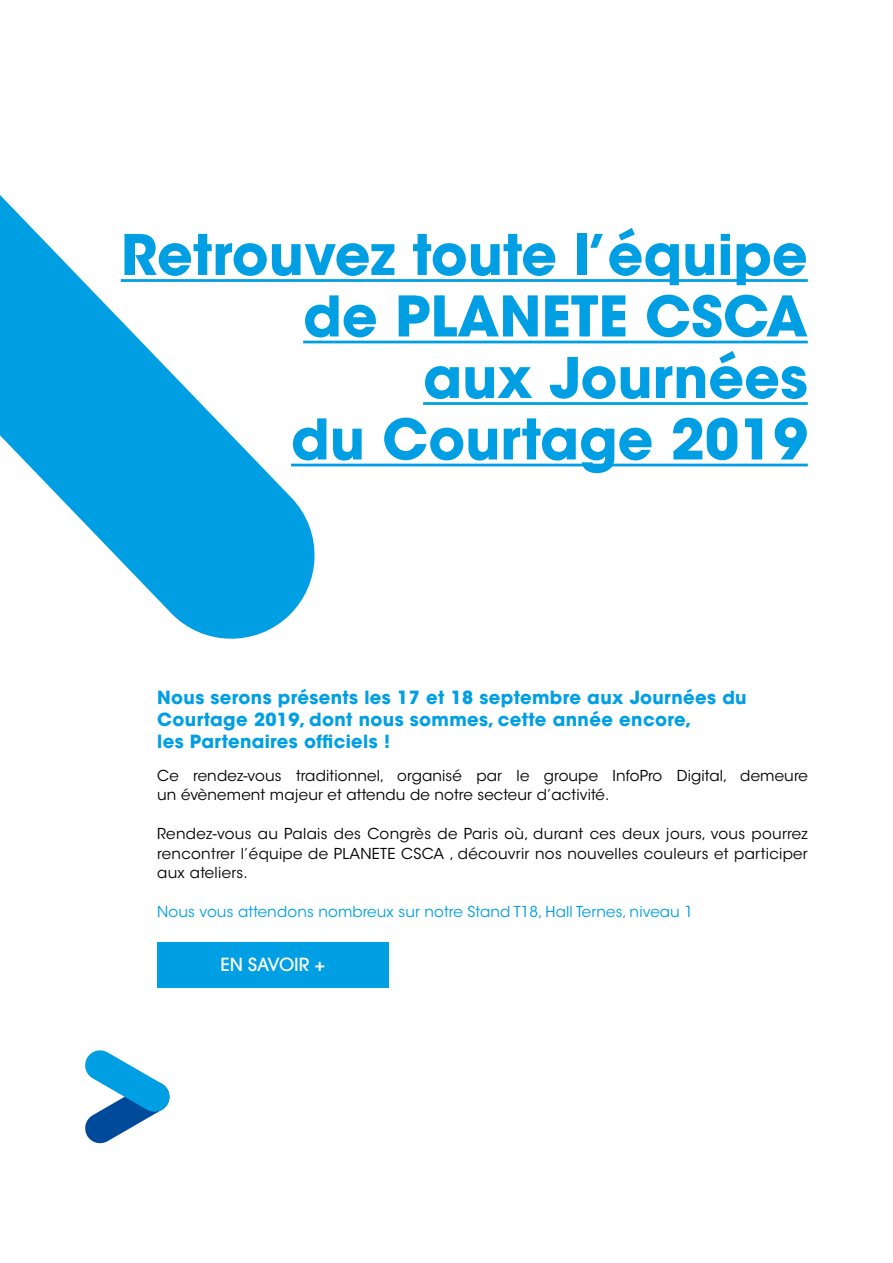
<style>
.page{position:relative;width:893px;height:1263px;background:#fff}
.page>*{position:absolute;margin:0;border:0;box-sizing:border-box;transform-origin:0 0}
.t1{font:700 55.5px/61.5px "ITC Avant Garde Std";color:#009fe3;text-align:right}
.t2{font:700 18px/21.6px "ITC Avant Garde Std";letter-spacing:.02em;color:#009fe3}
.t3{font:500 18px "Avant Garde";color:#fff}
.t4{font:15px/19.5px "ITC Avant Garde Std";letter-spacing:.01em;color:#000}
.t5{font:15px "ITC Avant Garde Std";letter-spacing:.01em;color:#009fe3}
</style>
<div class="page">
<hr style="left:121px;top:279px;width:687px;height:3px;background:#009fe3">
<hr style="left:303px;top:341px;width:505px;height:2px;background:#009fe3">
<hr style="left:423px;top:402px;width:385px;height:3px;background:#009fe3">
<hr style="left:291px;top:464px;width:517px;height:2px;background:#009fe3">
<svg style="left:85px;top:1050px;width:85px;height:94px"></svg>
<div style="left:157px;top:942px;width:232px;height:46px;background:#009fe3"></div>
<svg style="left:0;top:195px;width:323px;height:444px"></svg>
<h1 class="t1" style="left:121px;top:223px;width:688px">Retrouvez toute l’équipe de PLANETE CSCA<br>aux Journées<br>du Courtage 2019</h1>
<p class="t2" style="left:157px;top:687px;width:591px">Nous serons présents les 17 et 18 septembre aux Journées du<br>Courtage 2019, dont nous sommes, cette année encore,<br>les Partenaires officiels !</p>
<p class="t4" style="left:157px;top:766px;width:652px">Ce rendez-vous traditionnel, organisé par le groupe InfoPro Digital, demeure un évènement majeur et attendu de notre secteur d’activité.</p>
<p class="t4" style="left:157px;top:824px;width:652px;text-align:justify">Rendez-vous au Palais des Congrès de Paris où, durant ces deux jours, vous pourrez rencontrer l’équipe de PLANETE CSCA , découvrir nos nouvelles couleurs et participer aux ateliers.</p>
<p class="t5" style="left:157px;top:903px;width:537px">Nous vous attendons nombreux sur notre Stand T18, Hall Ternes, niveau 1</p>
<p class="t3" style="left:220px;top:953px;width:106px">EN SAVOIR +</p>
</div>
